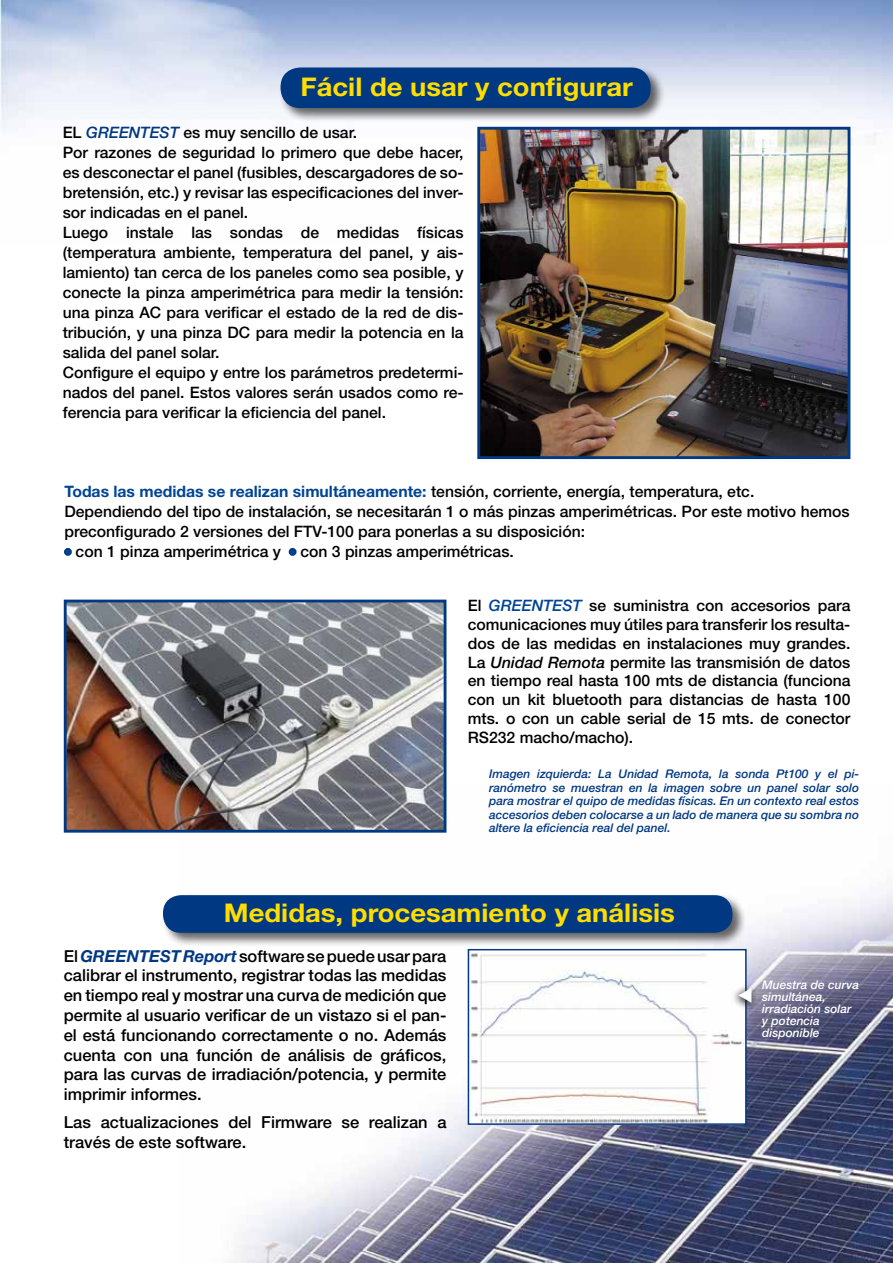
<style>
.page{position:relative;width:893px;height:1263px;background:#fff}
.page>*{position:absolute;margin:0;border:0;box-sizing:border-box;transform-origin:0 0}
.t1{font:700 25.8px "Helvetica Neue LT Std";color:#fd0;scale:1.07 1}
.t2{font:500 16.5px/19.8px "Helvetica Neue LT Std";color:#000;text-align:justify}
.t3{font:500 15.75px/20px "Helvetica Neue LT Std";color:#000}
.t4{font:italic 500 12px/13.5px "Helvetica Neue LT Std";color:#003882;text-align:justify}
.t5{font:italic 500 12px/12px "Helvetica Neue LT Std";color:#fff}
.s1{font-style:italic;color:#003882}
.s2{font-weight:700;color:#004494}
.s3{font-size:13.5px;color:#004494}
.s4{font-style:italic;color:#004494}
.s5{font-style:italic}
.s6{font-weight:700;font-style:italic;color:#003882}
</style>
<div class="page">
<img style="left:229px;top:783px;width:664px;height:480px">
<img style="left:68px;top:604px;width:374px;height:225px">
<div style="left:64px;top:600px;width:382px;height:233px;border:3px solid #003882"></div>
<div style="left:161px;top:893px;width:586px;height:54px;background:#000;opacity:.6"></div>
<div style="left:163px;top:895px;width:569px;height:38px;background:#003882;border-radius:18px"></div>
<img style="left:471px;top:952px;width:272px;height:170px">
<div style="left:468px;top:949px;width:279px;height:176px;border:2px solid #003882"></div>
<svg style="left:728px;top:982px;width:28px;height:29px"></svg>
<div style="left:279px;top:66px;width:386px;height:57px;background:#000;opacity:.6"></div>
<div style="left:281px;top:68px;width:370px;height:40px;background:#003882;border-radius:20px"></div>
<img style="left:481px;top:131px;width:365px;height:324px">
<div style="left:477px;top:127px;width:373px;height:332px;border:3px solid #003882"></div>
<div style="left:64px;top:548px;width:8px;height:8px;border:3px solid #003882;border-radius:50%"></div>
<div style="left:289px;top:548px;width:7px;height:8px;border:3px solid #003882;border-radius:50%"></div>
<svg style="left:739px;top:988px;width:13px;height:15px"></svg>
<h1 class="t1" style="left:300px;top:71px;width:312px">Fácil de usar y configurar</h1>
<p class="t3" style="left:63px;top:123px;width:402px">EL <span class="s1">GREENTEST</span> es muy sencillo de usar.<br>Por razones de seguridad lo primero que debe hacer, es desconectar el panel (fusibles, descargadores de so&shy;bretensión, etc.) y revisar las especificaciones del inver&shy;sor indicadas en el panel.<br>Luego instale las sondas de medidas físicas (temperatura ambiente, temperatura del panel, y ais&shy;lamiento) tan cerca de los paneles como sea posible, y conecte la pinza amperimétrica para medir la tensión: una pinza AC para verificar el estado de la red de dis&shy;tribución, y una pinza DC para medir la potencia en la salida del panel solar.<br>Configure el equipo y entre los parámetros predetermi&shy;nados del panel. Estos valores serán usados como re&shy;ferencia para verificar la eficiencia del panel.</p>
<p class="t3" style="left:65px;top:482px;width:787px"><span class="s2">Todas las medidas se realizan simultáneamente:</span> tensión, corriente, energía, temperatura, etc.<br>Dependiendo del tipo de instalación, se necesitarán 1 o más pinzas amperimétricas. Por este motivo hemos preconfigurado 2 versiones del FTV-100 para ponerlas a su disposición:</p>
<p class="t3" style="left:65px;top:541px;width:451px"><span class="s3">•</span> con 1 pinza amperimétrica y <span class="s3">•</span> con 3 pinzas amperimétricas.</p>
<p class="t3" style="left:468px;top:596px;width:384px;line-height:18.8px;text-align:justify">El <span class="s4">GREENTEST</span> se suministra con accesorios para comunicaciones muy útiles para transferir los resulta&shy;dos de las medidas en instalaciones muy grandes.<br>La <span class="s5">Unidad Remota</span> permite las transmisión de datos en tiempo real hasta 100 mts de distancia (funciona con un kit bluetooth para distancias de hasta 100 mts. o con un cable serial de 15 mts. de conector RS232 macho/macho).</p>
<p class="t4" style="left:489px;top:767px;width:372px">Imagen izquierda: La Unidad Remota, la sonda Pt100 y el pi&shy;ranómetro se muestran en la imagen sobre un panel solar solo para mostrar el quipo de medidas físicas. En un contexto real estos accesorios deben colocarse a un lado de manera que su sombra no altere la eficiencia real del panel.</p>
<h1 class="t1" style="left:224px;top:896px;width:423px">Medidas, procesamiento y análisis</h1>
<p class="t2" style="left:64px;top:945px;width:384px">El<span class="s6">GREENTEST Report</span> software se puede usar para calibrar el instrumento, registrar todas las medidas en tiempo real y mostrar una curva de medición que permite al usuario verificar de un vistazo si el pan&shy;el está funcionando correctamente o no. Además cuenta con una función de análisis de gráficos, para las curvas de irradiación/potencia, y permite imprimir informes.</p>
<p class="t2" style="left:64px;top:1112px;width:384px">Las actualizaciones del Firmware se realizan a través de este software.</p>
<p class="t5" style="left:762px;top:979px;width:98px">Muestra de curva simultánea, irradiación solar y potencia disponible</p>
</div>
